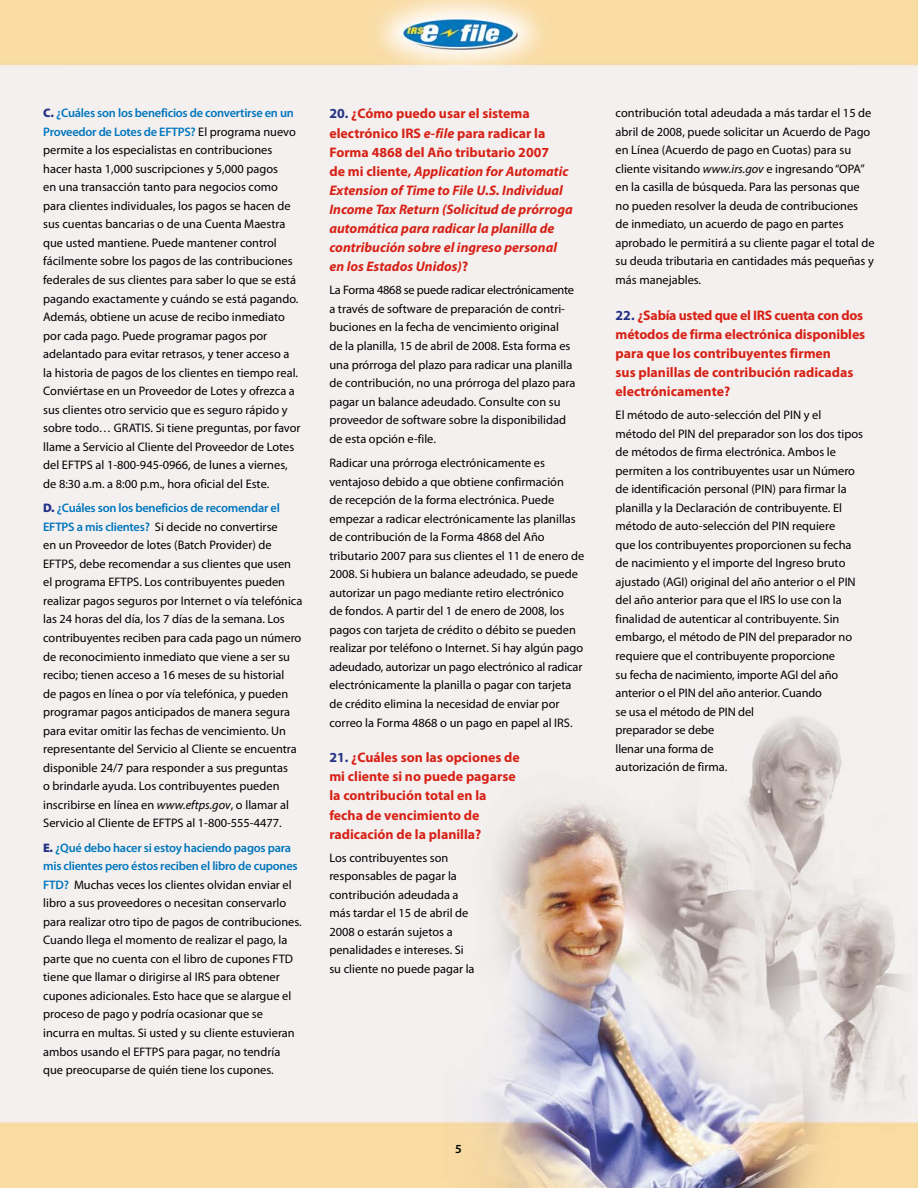
<style>
.page{position:relative;width:918px;height:1188px;background:#fff}
.page>*{position:absolute;margin:0;border:0;box-sizing:border-box;transform-origin:0 0}
.t1{font:italic 700 13.8px/19.2px "Myriad Pro";color:#d72116}
.t2{font:700 13.8px/19.2px "Myriad Pro";color:#d72116}
.t3{font:12.3px/18.6px "Myriad Pro";color:#000}
.t4{font:600 12.3px "Myriad Pro";color:#000}
.s1{font-weight:900;color:#243285}
.s2{font-weight:600;color:#0076bd}
.s3{font-style:italic}
.s4{font-style:normal;color:#243285}
.s5{font-style:normal}
.s6{color:#243285}
</style>
<div class="page">
<img style="left:0;top:0;width:918px;height:1188px">
<p class="t3" style="left:43px;top:104px;width:259px"><span class="s1">C.</span> <span class="s2">¿Cuáles son los beneficios de convertirse en un Proveedor de Lotes de EFTPS?</span> El programa nuevo permite a los especialistas en contribuciones hacer hasta 1,000 suscripciones y 5,000 pagos<br>en una transacción tanto para negocios como para clientes individuales, los pagos se hacen de sus cuentas bancarias o de una Cuenta Maestra que usted mantiene. Puede mantener control fácilmente sobre los pagos de las contribuciones federales de sus clientes para saber lo que se está pagando exactamente y cuándo se está pagando.<br>Además, obtiene un acuse de recibo inmediato por cada pago. Puede programar pagos por adelantado para evitar retrasos, y tener acceso a la historia de pagos de los clientes en tiempo real.<br>Conviértase en un Proveedor de Lotes y ofrezca a sus clientes otro servicio que es seguro rápido y sobre todo… GRATIS. Si tiene preguntas, por favor llame a Servicio al Cliente del Proveedor de Lotes del EFTPS al 1-800-945-0966, de lunes a viernes, de 8:30 a.m. a 8:00 p.m., hora oficial del Este.</p>
<p class="t3" style="left:43px;top:499px;width:261px"><span class="s1">D.</span> <span class="s2">¿Cuáles son los beneficios de recomendar el EFTPS a mis clientes?</span> Si decide no convertirse<br>en un Proveedor de lotes (Batch Provider) de EFTPS, debe recomendar a sus clientes que usen el programa EFTPS. Los contribuyentes pueden realizar pagos seguros por Internet o vía telefónica las 24 horas del día, los 7 días de la semana. Los contribuyentes reciben para cada pago un número de reconocimiento inmediato que viene a ser su recibo; tienen acceso a 16 meses de su historial<br>de pagos en línea o por vía telefónica, y pueden programar pagos anticipados de manera segura para evitar omitir las fechas de vencimiento. Un representante del Servicio al Cliente se encuentra disponible 24/7 para responder a sus preguntas<br>o brindarle ayuda. Los contribuyentes pueden inscribirse en línea en <span class="s3">www.eftps.gov</span>, o llamar al Servicio al Cliente de EFTPS al 1-800-555-4477.</p>
<p class="t3" style="left:43px;top:839px;width:260px"><span class="s1">E.</span> <span class="s2">¿Qué debo hacer si estoy haciendo pagos para mis clientes pero éstos reciben el libro de cupones FTD?</span> Muchas veces los clientes olvidan enviar el libro a sus proveedores o necesitan conservarlo para realizar otro tipo de pagos de contribuciones.<br>Cuando llega el momento de realizar el pago, la parte que no cuenta con el libro de cupones FTD tiene que llamar o dirigirse al IRS para obtener cupones adicionales. Esto hace que se alargue el proceso de pago y podría ocasionar que se incurra en multas. Si usted y su cliente estuvieran ambos usando el EFTPS para pagar, no tendría que preocuparse de quién tiene los cupones.</p>
<p class="t1" style="left:329px;top:104px;width:245px"><span class="s4">20.</span> <span class="s5">¿Cómo puedo usar el sistema electrónico IRS</span> e-file <span class="s5">para radicar la Forma 4868 del Año tributario 2007<br>de mi cliente,</span> Application for Automatic Extension of Time to File U.S. Individual Income Tax Return (Solicitud de prórroga automática para radicar la planilla de contribución sobre el ingreso personal en los Estados Unidos)<span class="s5">?</span></p>
<p class="t3" style="left:329px;top:281px;width:247px">La Forma 4868 se puede radicar electrónicamente a través de software de preparación de contri&shy;buciones en la fecha de vencimiento original<br>de la planilla, 15 de abril de 2008. Esta forma es una prórroga del plazo para radicar una planilla de contribución, no una prórroga del plazo para pagar un balance adeudado. Consulte con su proveedor de software sobre la disponibilidad de esta opción e-file.</p>
<p class="t3" style="left:329px;top:454px;width:257px">Radicar una prórroga electrónicamente es ventajoso debido a que obtiene confirmación<br>de recepción de la forma electrónica. Puede empezar a radicar electrónicamente las planillas de contribución de la Forma 4868 del Año tributario 2007 para sus clientes el 11 de enero de 2008. Si hubiera un balance adeudado, se puede autorizar un pago mediante retiro electrónico<br>de fondos. A partir del 1 de enero de 2008, los pagos con tarjeta de crédito o débito se pueden realizar por teléfono o Internet. Si hay algún pago adeudado, autorizar un pago electrónico al radicar electrónicamente la planilla o pagar con tarjeta de crédito elimina la necesidad de enviar por correo la Forma 4868 o un pago en papel al IRS.</p>
<p class="t2" style="left:329px;top:748px;width:192px"><span class="s6">21.</span> ¿Cuáles son las opciones de mi cliente si no puede pagarse la contribución total en la fecha de vencimiento de radicación de la planilla?</p>
<p class="t3" style="left:329px;top:848px;width:147px">Los contribuyentes son responsables de pagar la contribución adeudada a más tardar el 15 de abril de<br>2008 o estarán sujetos a penalidades e intereses. Si su cliente no puede pagar la</p>
<p class="t4" style="left:455px;top:1142px;width:8px">5</p>
<p class="t3" style="left:616px;top:104px;width:261px">contribución total adeudada a más tardar el 15 de abril de 2008, puede solicitar un Acuerdo de Pago en Línea (Acuerdo de pago en Cuotas) para su cliente visitando <span class="s3">www.irs.gov</span> e ingresando “OPA” en la casilla de búsqueda. Para las personas que no pueden resolver la deuda de contribuciones<br>de inmediato, un acuerdo de pago en partes aprobado le permitirá a su cliente pagar el total de su deuda tributaria en cantidades más pequeñas y más manejables.</p>
<p class="t2" style="left:616px;top:306px;width:251px"><span class="s6">22.</span> ¿Sabía usted que el IRS cuenta con dos métodos de firma electrónica disponibles para que los contribuyentes firmen<br>sus planillas de contribución radicadas electrónicamente?</p>
<p class="t3" style="left:616px;top:406px;width:249px">El método de auto-selección del PIN y el método del PIN del preparador son los dos tipos de métodos de firma electrónica. Ambos le permiten a los contribuyentes usar un Número de identificación personal (PIN) para firmar la planilla y la Declaración de contribuyente. El método de auto-selección del PIN requiere<br>que los contribuyentes proporcionen su fecha de nacimiento y el importe del Ingreso bruto ajustado (AGI) original del año anterior o el PIN del año anterior para que el IRS lo use con la finalidad de autenticar al contribuyente. Sin embargo, el método de PIN del preparador no requiere que el contribuyente proporcione<br>su fecha de nacimiento, importe AGI del año anterior o el PIN del año anterior. Cuando<br>se usa el método de PIN del<br>preparador se debe<br>llenar una forma de<br>autorización de firma.</p>
</div>
